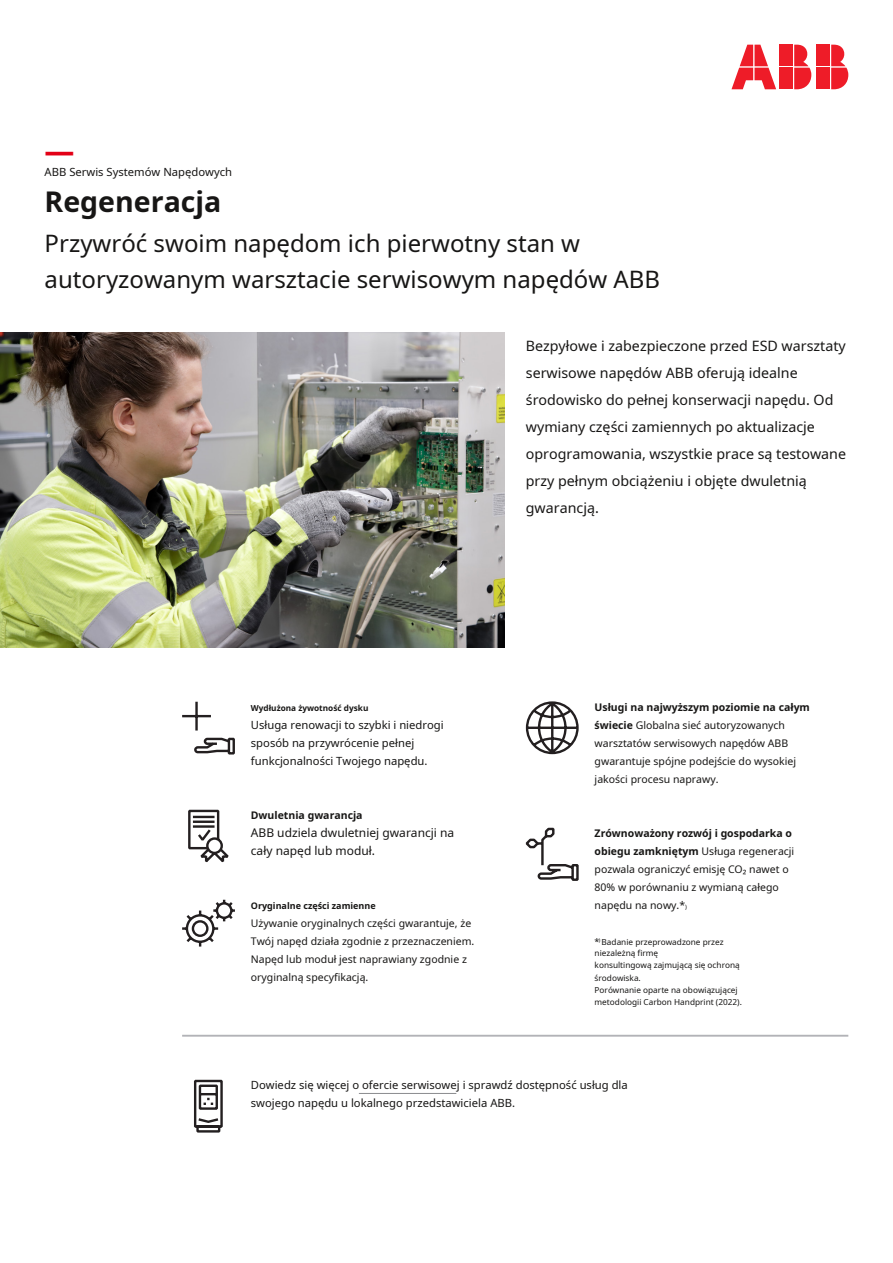
<style>
.page{position:relative;width:893px;height:1263px;background:#fff}
.page>*{position:absolute;margin:0;border:0;box-sizing:border-box;transform-origin:0 0}
.t1{font:700 30px "Noto Sans";color:#e30016}
.t2{font:700 28.5px "Noto Sans";color:#171615}
.t3{font:24px/36px "Noto Sans";color:#171615}
.t4{font:14.25px/27px "Noto Sans";color:#171615}
.t5{font:12px/18px "Noto Sans";color:#171615}
.t6{font:11.25px/18px "Noto Sans";color:#171615}
.t7{font:10.5px/18px "Noto Sans";color:#171615}
.t8{font:700 10.5px "Noto Sans";color:#171615}
.t9{font:700 9px "Noto Sans";color:#171615}
.t10{font:8.25px/12.1px "Noto Sans";color:#171615}
.t11{font:700 8.25px "Noto Sans";color:#171615}
.s1{font-weight:700}
.s2{font-size:6px}
.s3{font-size:9px}
</style>
<div class="page">
<img style="left:0;top:333px;width:505px;height:315px">
<div style="left:817px;top:45px;width:13px;height:21px;background:#ee1c28"></div>
<div style="left:817px;top:68px;width:13px;height:21px;background:#ee1c28"></div>
<svg style="left:831px;top:45px;width:17px;height:44px"></svg>
<svg style="left:731px;top:45px;width:45px;height:44px"></svg>
<div style="left:780px;top:45px;width:13px;height:21px;background:#ee1c28"></div>
<div style="left:780px;top:68px;width:13px;height:21px;background:#ee1c28"></div>
<svg style="left:794px;top:45px;width:17px;height:44px"></svg>
<svg style="left:526px;top:701px;width:53px;height:53px"></svg>
<svg style="left:526px;top:828px;width:53px;height:52px"></svg>
<svg style="left:188px;top:810px;width:41px;height:52px"></svg>
<svg style="left:182px;top:900px;width:53px;height:46px"></svg>
<hr style="left:359px;top:1093px;width:97px;height:1px;background:#8a8c8f">
<hr style="left:182px;top:1035px;width:666px;height:2px;background:#b2b3b7">
<svg style="left:194px;top:1080px;width:29px;height:52px"></svg>
<svg style="left:182px;top:702px;width:53px;height:52px"></svg>
<h1 class="t1" style="left:45px;top:130px;width:31px">—</h1>
<p class="t6" style="left:45px;top:163px;width:189px">ABB Serwis Systemów Napędowych</p>
<h2 class="t2" style="left:45px;top:182px;width:178px">Regeneracja</h2>
<h3 class="t3" style="left:45px;top:224px;width:617px">Przywróć swoim napędom ich pierwotny stan w autoryzowanym warsztacie serwisowym napędów ABB</h3>
<p class="t11" style="left:251px;top:702px;width:119px">Wydłużona żywotność dysku</p>
<p class="t6" style="left:251px;top:715px;width:194px">Usługa renowacji to szybki i niedrogi sposób na przywrócenie pełnej funkcjonalności Twojego napędu.</p>
<p class="t4" style="left:526px;top:332px;width:322px">Bezpyłowe i zabezpieczone przed ESD warsztaty serwisowe napędów ABB oferują idealne środowisko do pełnej konserwacji napędu. Od wymiany części zamiennych po aktualizacje oprogramowania, wszystkie prace są testowane przy pełnym obciążeniu i objęte dwuletnią gwarancją.</p>
<p class="t7" style="left:595px;top:698px;width:217px"><span class="s1">Usługi na najwyższym poziomie na całym świecie</span> Globalna sieć autoryzowanych warsztatów serwisowych napędów ABB gwarantuje spójne podejście do wysokiej jakości procesu naprawy.</p>
<p class="t8" style="left:251px;top:807px;width:113px">Dwuletnia gwarancja</p>
<p class="t5" style="left:251px;top:823px;width:205px">ABB udziela dwuletniej gwarancji na cały napęd lub moduł.</p>
<p class="t7" style="left:595px;top:824px;width:201px"><span class="s1">Zrównoważony rozwój i gospodarka o obiegu zamkniętym</span> Usługa regeneracji pozwala ograniczyć emisję CO₂ nawet o 80% w porównaniu z wymianą całego</p>
<p class="t9" style="left:251px;top:899px;width:126px">Oryginalne części zamienne</p>
<p class="t7" style="left:595px;top:896px;width:94px">napędu na nowy.*<span class="s2">)</span></p>
<p class="t7" style="left:251px;top:914px;width:225px">Używanie oryginalnych części gwarantuje, że Twój napęd działa zgodnie z przeznaczeniem.<br>Napęd lub moduł jest naprawiany zgodnie z oryginalną specyfikacją.</p>
<p class="t10" style="left:595px;top:935px;width:149px"><span class="s3">*</span><sup>)</sup> Badanie przeprowadzone przez niezależną firmę<br>konsultingową zajmującą się ochroną środowiska.<br>Porównanie oparte na obowiązującej metodologii Carbon Handprint (2022).</p>
<p class="t6" style="left:251px;top:1075px;width:378px">Dowiedz się więcej o ofercie serwisowej i sprawdź dostępność usług dla swojego napędu u lokalnego przedstawiciela ABB.</p>
</div>
